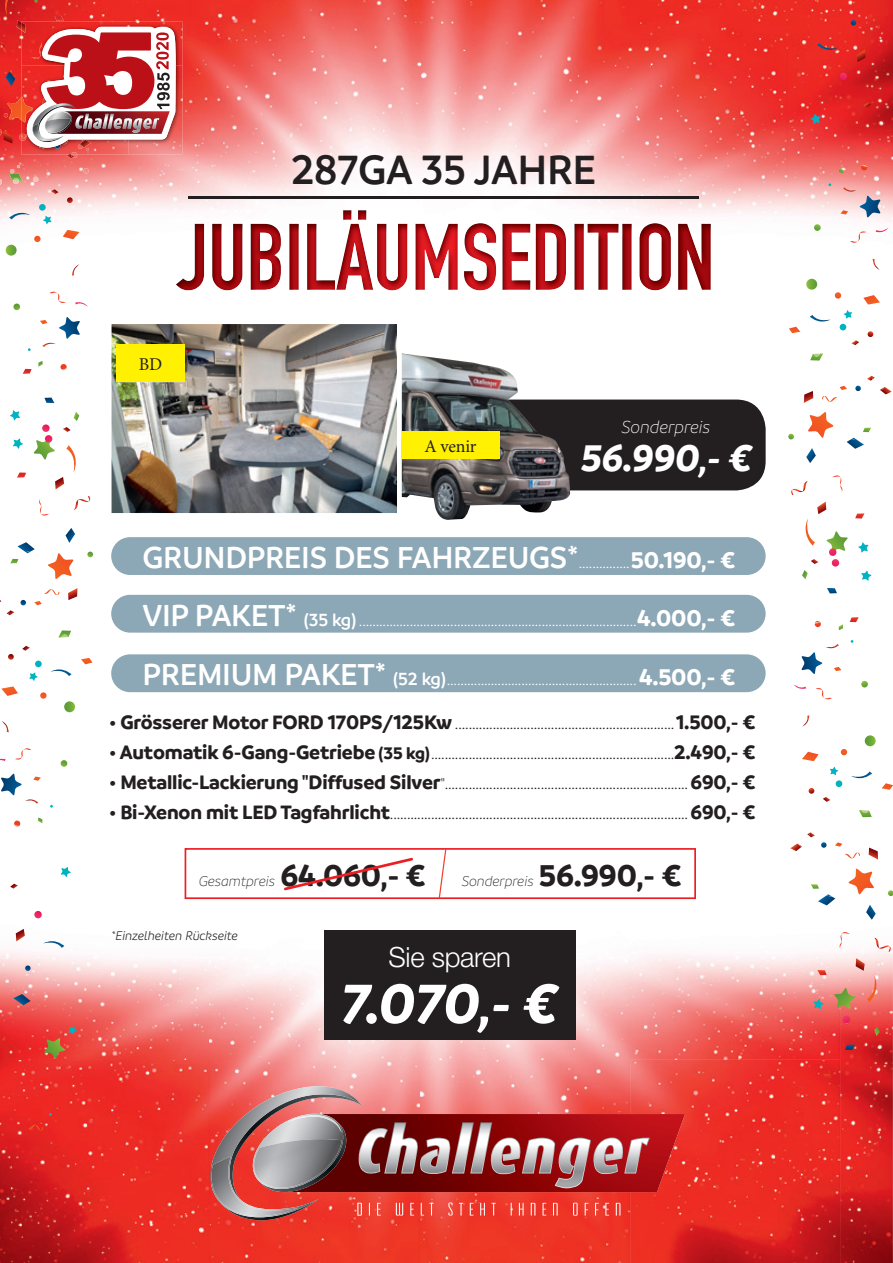
<style>
.page{position:relative;width:893px;height:1263px;background:#fff}
.page>*{position:absolute;margin:0;border:0;box-sizing:border-box;transform-origin:0 0}
.t1{font:italic 700 58.8px "Branding";color:#fff}
.t2{font:600 43.95px "Branding";letter-spacing:-.01em;color:#231f20}
.t3{font:italic 700 39.6px "Branding";color:#fff}
.t4{font:600 32.55px "Branding";letter-spacing:-.01em;color:#fff}
.t5{font:300 27.9px "Helvetica Neue LT Std";letter-spacing:-.01em;color:#fff}
.t6{font:italic 300 18.75px "Branding";letter-spacing:-.01em;color:#fff}
.t7{font:18px "Minion Pro";letter-spacing:-.01em;color:#231f20}
.t8{font:300 16.35px "Branding";color:#231f20}
.t9{font:300 16.2px "Branding";color:#fff}
.t10{font:italic 300 15.15px "Branding";letter-spacing:-.01em;color:#231f20}
.t11{font:italic 300 13.5px "Branding";letter-spacing:-.01em;color:#231f20}
.s1{font-weight:300;font-size:16.2px}
.s2{font-weight:700;font-size:24.3px}
.s3{font-weight:600;font-size:32.55px}
.s4{font-weight:600;font-size:18.9px}
.s5{font-weight:700;font-size:20.85px}
.s6{font-weight:700;font-size:17.85px}
.s7{font-weight:700;font-style:normal;font-size:32.1px}
</style>
<div class="page">
<img style="left:0;top:712px;width:893px;height:551px">
<img style="left:177px;top:0;width:716px;height:52px">
<img style="left:0;top:159px;width:52px;height:239px">
<img style="left:158px;top:52px;width:209px;height:158px">
<img style="left:367px;top:52px;width:211px;height:150px">
<img style="left:578px;top:52px;width:210px;height:207px">
<img style="left:788px;top:52px;width:105px;height:227px">
<img style="left:52px;top:159px;width:106px;height:245px">
<img style="left:631px;top:259px;width:133px;height:159px">
<svg style="left:23px;top:369px;width:9px;height:5px"></svg>
<svg style="left:17px;top:472px;width:9px;height:6px"></svg>
<svg style="left:13px;top:994px;width:18px;height:11px"></svg>
<svg style="left:16px;top:929px;width:9px;height:12px"></svg>
<svg style="left:38px;top:817px;width:4px;height:6px"></svg>
<svg style="left:10px;top:884px;width:8px;height:5px"></svg>
<svg style="left:44px;top:1026px;width:33px;height:33px"></svg>
<svg style="left:13px;top:438px;width:10px;height:11px"></svg>
<svg style="left:61px;top:867px;width:10px;height:10px"></svg>
<svg style="left:44px;top:398px;width:10px;height:5px"></svg>
<svg style="left:43px;top:940px;width:21px;height:8px"></svg>
<svg style="left:1px;top:774px;width:40px;height:30px"></svg>
<svg style="left:0;top:759px;width:6px;height:2px"></svg>
<svg style="left:1px;top:721px;width:8px;height:11px"></svg>
<svg style="left:39px;top:499px;width:10px;height:17px"></svg>
<svg style="left:15px;top:748px;width:16px;height:11px"></svg>
<svg style="left:74px;top:496px;width:16px;height:14px"></svg>
<svg style="left:28px;top:1125px;width:15px;height:5px"></svg>
<svg style="left:61px;top:760px;width:6px;height:7px"></svg>
<svg style="left:25px;top:965px;width:6px;height:6px"></svg>
<svg style="left:34px;top:911px;width:8px;height:7px"></svg>
<svg style="left:14px;top:820px;width:6px;height:7px"></svg>
<svg style="left:0;top:528px;width:130px;height:184px"></svg>
<svg style="left:38px;top:361px;width:5px;height:6px"></svg>
<svg style="left:63px;top:230px;width:16px;height:9px"></svg>
<svg style="left:51px;top:189px;width:8px;height:5px"></svg>
<svg style="left:10px;top:410px;width:10px;height:11px"></svg>
<svg style="left:9px;top:211px;width:21px;height:8px"></svg>
<svg style="left:40px;top:317px;width:40px;height:30px"></svg>
<svg style="left:75px;top:302px;width:13px;height:5px"></svg>
<svg style="left:72px;top:264px;width:8px;height:12px"></svg>
<svg style="left:83px;top:168px;width:6px;height:6px"></svg>
<svg style="left:33px;top:177px;width:5px;height:5px"></svg>
<svg style="left:0;top:179px;width:2px;height:6px"></svg>
<svg style="left:10px;top:165px;width:13px;height:19px"></svg>
<svg style="left:49px;top:292px;width:17px;height:11px"></svg>
<svg style="left:13px;top:303px;width:7px;height:7px"></svg>
<svg style="left:6px;top:245px;width:11px;height:11px"></svg>
<svg style="left:33px;top:412px;width:47px;height:77px"></svg>
<svg style="left:67px;top:197px;width:6px;height:6px"></svg>
<svg style="left:39px;top:204px;width:12px;height:20px"></svg>
<svg style="left:34px;top:236px;width:7px;height:6px"></svg>
<svg style="left:61px;top:364px;width:6px;height:6px"></svg>
<svg style="left:850px;top:617px;width:9px;height:5px"></svg>
<svg style="left:855px;top:513px;width:9px;height:5px"></svg>
<svg style="left:856px;top:50px;width:10px;height:12px"></svg>
<svg style="left:839px;top:168px;width:4px;height:6px"></svg>
<svg style="left:863px;top:102px;width:8px;height:5px"></svg>
<svg style="left:858px;top:542px;width:10px;height:10px"></svg>
<svg style="left:810px;top:114px;width:11px;height:10px"></svg>
<svg style="left:827px;top:588px;width:10px;height:5px"></svg>
<svg style="left:817px;top:43px;width:21px;height:8px"></svg>
<svg style="left:840px;top:187px;width:41px;height:30px"></svg>
<svg style="left:876px;top:228px;width:13px;height:5px"></svg>
<svg style="left:872px;top:259px;width:8px;height:11px"></svg>
<img style="left:751px;top:354px;width:13px;height:15px">
<svg style="left:832px;top:475px;width:10px;height:17px"></svg>
<svg style="left:850px;top:231px;width:16px;height:12px"></svg>
<svg style="left:791px;top:481px;width:16px;height:14px"></svg>
<svg style="left:814px;top:224px;width:7px;height:7px"></svg>
<svg style="left:851px;top:20px;width:5px;height:6px"></svg>
<svg style="left:840px;top:73px;width:7px;height:7px"></svg>
<svg style="left:861px;top:164px;width:6px;height:6px"></svg>
<svg style="left:788px;top:279px;width:104px;height:184px"></svg>
<svg style="left:823px;top:1074px;width:9px;height:5px"></svg>
<svg style="left:817px;top:970px;width:10px;height:5px"></svg>
<svg style="left:866px;top:905px;width:10px;height:15px"></svg>
<svg style="left:839px;top:624px;width:4px;height:6px"></svg>
<svg style="left:802px;top:752px;width:17px;height:9px"></svg>
<svg style="left:882px;top:783px;width:11px;height:7px"></svg>
<svg style="left:823px;top:797px;width:7px;height:5px"></svg>
<svg style="left:813px;top:999px;width:11px;height:10px"></svg>
<svg style="left:861px;top:571px;width:10px;height:10px"></svg>
<svg style="left:845px;top:1044px;width:10px;height:6px"></svg>
<svg style="left:874px;top:1027px;width:6px;height:9px"></svg>
<svg style="left:834px;top:958px;width:47px;height:51px;background:#e7a699"></svg>
<svg style="left:851px;top:771px;width:21px;height:9px"></svg>
<svg style="left:801px;top:644px;width:40px;height:30px"></svg>
<svg style="left:793px;top:684px;width:13px;height:5px"></svg>
<svg style="left:802px;top:715px;width:8px;height:12px"></svg>
<svg style="left:794px;top:862px;width:8px;height:7px"></svg>
<img style="left:822px;top:881px;width:18px;height:15px">
<svg style="left:811px;top:884px;width:24px;height:21px"></svg>
<svg style="left:792px;top:817px;width:6px;height:6px"></svg>
<svg style="left:869px;top:847px;width:19px;height:16px"></svg>
<svg style="left:882px;top:830px;width:7px;height:7px"></svg>
<svg style="left:843px;top:809px;width:5px;height:5px"></svg>
<svg style="left:879px;top:806px;width:7px;height:6px"></svg>
<svg style="left:859px;top:807px;width:13px;height:19px"></svg>
<svg style="left:840px;top:932px;width:10px;height:17px"></svg>
<svg style="left:815px;top:688px;width:17px;height:11px"></svg>
<svg style="left:874px;top:938px;width:17px;height:13px"></svg>
<svg style="left:835px;top:842px;width:28px;height:16px"></svg>
<svg style="left:861px;top:681px;width:7px;height:6px"></svg>
<svg style="left:865px;top:735px;width:11px;height:11px"></svg>
<svg style="left:790px;top:832px;width:36px;height:21px"></svg>
<svg style="left:843px;top:1016px;width:7px;height:7px"></svg>
<svg style="left:802px;top:502px;width:46px;height:77px"></svg>
<svg style="left:809px;top:788px;width:5px;height:6px"></svg>
<svg style="left:830px;top:767px;width:12px;height:20px"></svg>
<svg style="left:841px;top:749px;width:6px;height:6px"></svg>
<svg style="left:815px;top:621px;width:6px;height:6px"></svg>
<svg style="left:848px;top:869px;width:45px;height:27px"></svg>
<img style="left:177px;top:21px;width:5px;height:44px">
<img style="left:177px;top:65px;width:5px;height:89px">
<svg style="left:0;top:0;width:177px;height:159px"></svg>
<div style="left:468px;top:400px;width:298px;height:90px;background:#231f20;border-radius:30px"></div>
<img style="left:402px;top:353px;width:168px;height:167px">
<img style="left:107px;top:319px;width:295px;height:194px">
<div style="left:402px;top:431px;width:97px;height:28px;background:#fff101"></div>
<div style="left:116px;top:344px;width:69px;height:38px;background:#fff101"></div>
<svg style="left:208px;top:1094px;width:477px;height:123px;background:#ba5150"></svg>
<img style="left:176px;top:210px;width:534px;height:80px">
<hr style="left:188px;top:196px;width:511px;height:2px;background:#231f20">
<div style="left:111px;top:654px;width:655px;height:38px;background:#8ca7b5;border-radius:19px"></div>
<svg style="left:185px;top:848px;width:511px;height:51px"></svg>
<div style="left:111px;top:537px;width:655px;height:38px;background:#8ca7b5;border-radius:19px"></div>
<div style="left:111px;top:595px;width:655px;height:38px;background:#8ca7b5;border-radius:19px"></div>
<div style="left:324px;top:930px;width:251px;height:109px;background:#231f20"></div>
<p class="t7" style="left:139px;top:353px;width:25px">BD</p>
<h2 class="t2" style="left:291px;top:146px;width:307px">287GA 35 JAHRE</h2>
<p class="t7" style="left:424px;top:435px;width:54px">A venir</p>
<p class="t6" style="left:621px;top:417px;width:90px">Sonderpreis</p>
<h3 class="t3" style="left:581px;top:435px;width:173px">56.990,- €</h3>
<h3 class="t4" style="left:142px;top:540px;width:595px">GRUNDPREIS DES FAHRZEUGS* <span class="s1">...............</span><span class="s2">50.190,- €</span></h3>
<p class="t9" style="left:142px;top:613px;width:595px"><span class="s3">VIP PAKET*</span> <span class="s4">(35 kg)</span> ..................................................................................<span class="s2">4.000,- €</span></p>
<p class="t9" style="left:142px;top:672px;width:595px"><span class="s3">PREMIUM PAKET*</span> <span class="s4">(52 kg)</span> ........................................................ <span class="s2">4.500,- €</span></p>
<p class="t8" style="left:109px;top:715px;width:648px"><span class="s5">• Grösserer Motor FORD 170PS/125Kw</span> ................................................................<span class="s5">1.500,- €</span></p>
<p class="t8" style="left:109px;top:745px;width:648px"><span class="s5">• Automatik 6-Gang-Getriebe</span> <span class="s6">(35 kg)</span> .......................................................................<span class="s5">2.490,- €</span></p>
<p class="t8" style="left:109px;top:775px;width:648px"><span class="s5">• Metallic-Lackierung "Diffused Silver</span>" .......................................................................<span class="s5">690,- €</span></p>
<p class="t8" style="left:109px;top:805px;width:648px"><span class="s5">• Bi-Xenon mit LED Tagfahrlicht</span> .......................................................................................<span class="s5">690,- €</span></p>
<p class="t10" style="left:199px;top:873px;width:229px">Gesamtpreis <span class="s7">64.060,- €</span></p>
<p class="t10" style="left:462px;top:873px;width:222px">Sonderpreis <span class="s7">56.990,- €</span></p>
<p class="t11" style="left:111px;top:929px;width:128px">*Einzelheiten Rückseite</p>
<h3 class="t5" style="left:388px;top:940px;width:124px">Sie sparen</h3>
<h1 class="t1" style="left:341px;top:970px;width:219px">7.070,- €</h1>
</div>
